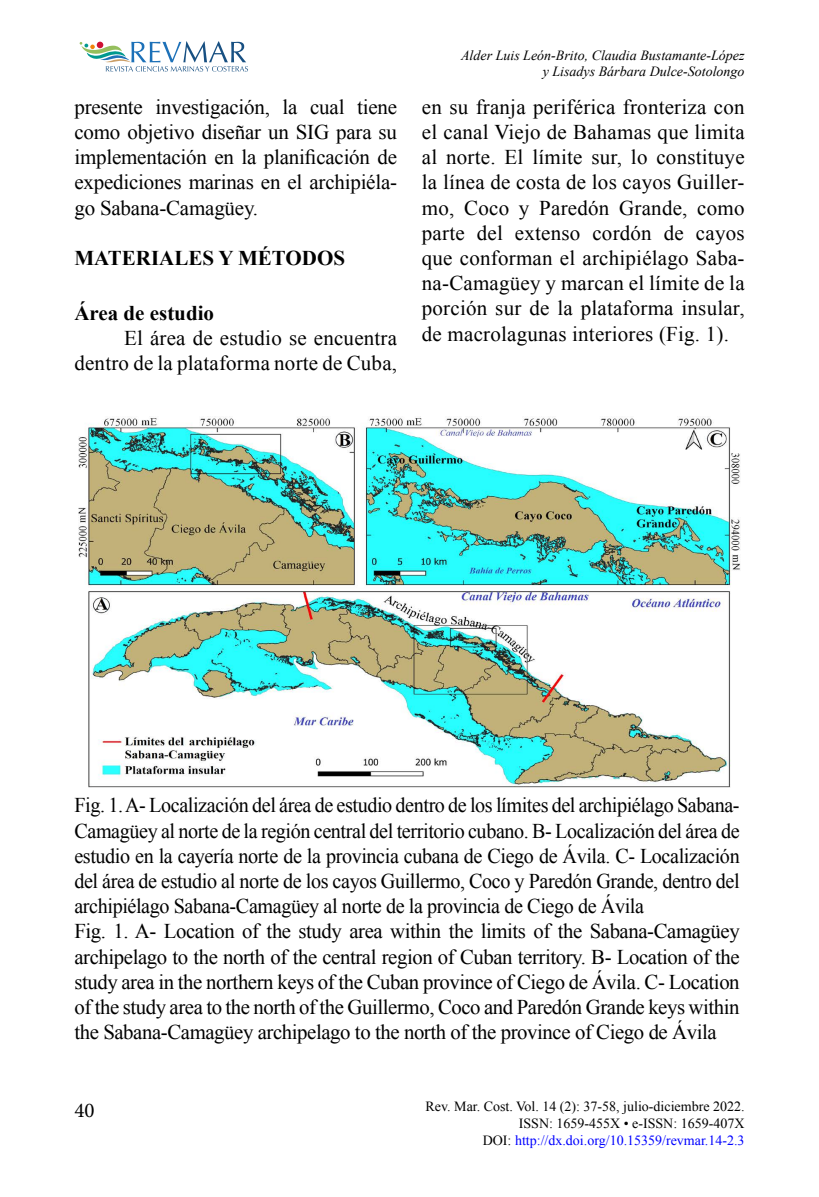
<style>
.page{position:relative;width:819px;height:1197px;background:#fff}
.page>*{position:absolute;margin:0;border:0;box-sizing:border-box;transform-origin:0 0}
.t1{font:21px/25.2px "Times New Roman";letter-spacing:-.02em;color:#000;scale:.96 1}
.t2{font:21px/25.2px "Times New Roman";letter-spacing:-.02em;color:#000;text-align:justify}
.t3{font:21px/25.2px "Times New Roman";letter-spacing:.01em;color:#000;text-align:right}
.t4{font:700 21px "Times New Roman";color:#000}
.t5{font:21px "Minion Pro";color:#000}
.t6{font:14px/16.8px "Times New Roman";color:#000;text-align:right}
.t7{font:italic 14px/16.8px "Times New Roman";color:#000;text-align:right}
.s1{color:#00f}
</style>
<div class="page">
<svg style="left:80px;top:41px;width:168px;height:31px"></svg>
<img style="left:79px;top:417px;width:661px;height:370px">
<p class="t2" style="left:74px;top:94px;width:324px">presente investigación, la cual tiene como objetivo diseñar un SIG para su implementación en la planificación de expediciones marinas en el archipiéla&shy;go Sabana-Camagüey.</p>
<p class="t4" style="left:74px;top:243px;width:272px">MATERIALES Y MÉTODOS</p>
<p class="t4" style="left:74px;top:298px;width:141px">Área de estudio</p>
<p class="t3" style="left:74px;top:325px;width:324px">El área de estudio se encuentra dentro de la plataforma norte de Cuba,</p>
<p class="t7" style="left:461px;top:46px;width:285px">Alder Luis León-Brito, Claudia Bustamante-López y Lisadys Bárbara Dulce-Sotolongo</p>
<p class="t2" style="left:422px;top:94px;width:324px">en su franja periférica fronteriza con el canal Viejo de Bahamas que limita al norte. El límite sur, lo constituye la línea de costa de los cayos Guiller&shy;mo, Coco y Paredón Grande, como parte del extenso cordón de cayos que conforman el archipiélago Saba&shy;na-Camagüey y marcan el límite de la porción sur de la plataforma insular, de macrolagunas interiores (Fig. 1).</p>
<p class="t1" style="left:74px;top:792px;width:695px">Fig. 1. A- Localización del área de estudio dentro de los límites del archipiélago Sabana-Camagüey al norte de la región central del territorio cubano. B- Localización del área de estudio en la cayería norte de la provincia cubana de Ciego de Ávila. C- Localización del área de estudio al norte de los cayos Guillermo, Coco y Paredón Grande, dentro del archipiélago Sabana-Camagüey al norte de la provincia de Ciego de Ávila<br>Fig. 1. A- Location of the study area within the limits of the Sabana-Camagüey archipelago to the north of the central region of Cuban territory. B- Location of the study area in the northern keys of the Cuban province of Ciego de Ávila. C- Location of the study area to the north of the Guillermo, Coco and Paredón Grande keys within the Sabana-Camagüey archipelago to the north of the province of Ciego de Ávila</p>
<p class="t5" style="left:74px;top:1096px;width:22px">40</p>
<p class="t6" style="left:426px;top:1098px;width:321px">Rev. Mar. Cost. Vol. 14 (2): 37-58, julio-diciembre 2022.<br>ISSN: 1659-455X • e-ISSN: 1659-407X<br>DOI: <span class="s1">http://dx.doi.org/10.15359/revmar.14-2.3</span></p>
</div>
